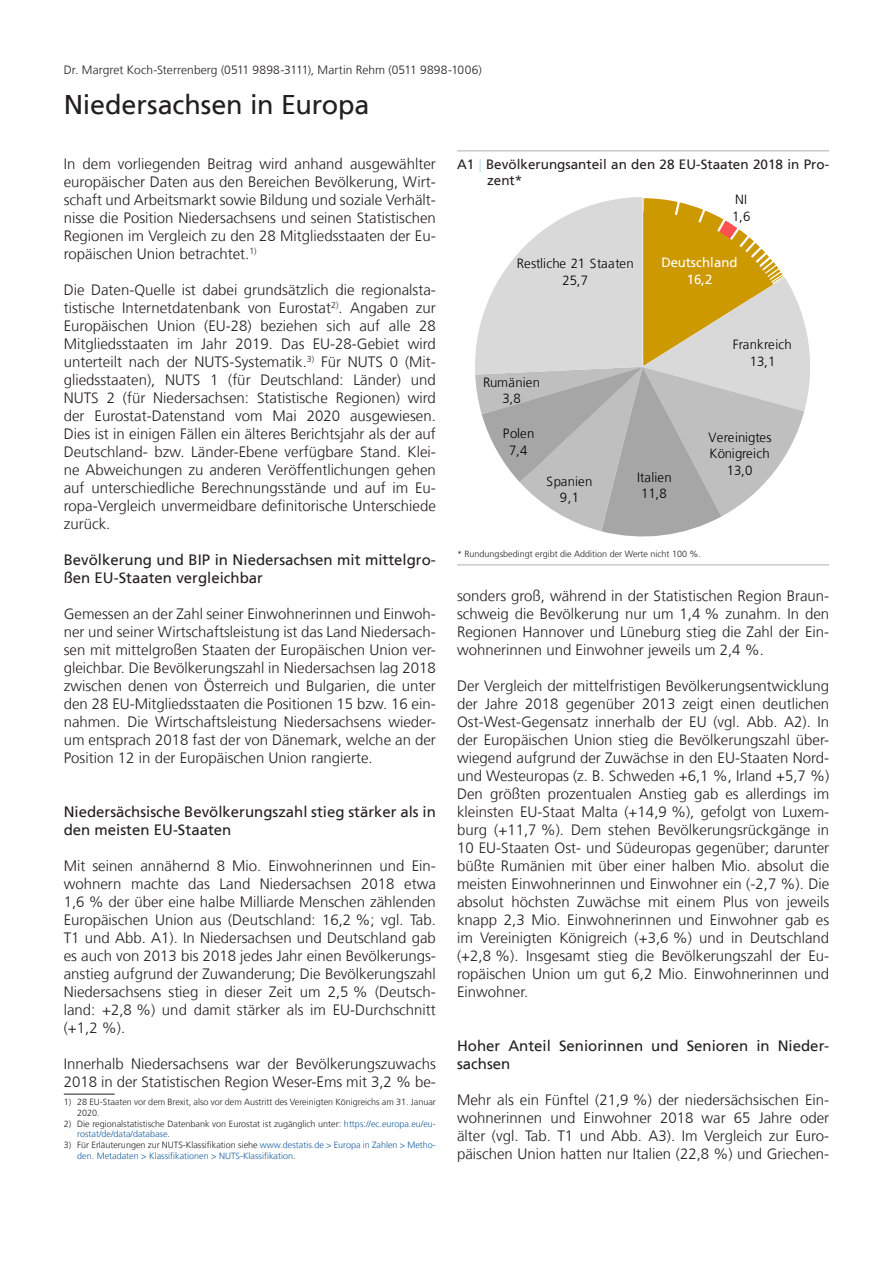
<style>
.page{position:relative;width:893px;height:1263px;background:#fff}
.page>*{position:absolute;margin:0;border:0;box-sizing:border-box;transform-origin:0 0}
.Überschrift_18{font:27px "NDS Frutiger";letter-spacing:-.005em;color:#231f20}
.Grundtext_10{font:300 15px/18px "NDS Frutiger";color:#231f20;text-align:justify}
.Zwischenüberschrift{font:15px/18px "NDS Frutiger";color:#231f20}
.Bildlegenden_9{font:13.5px/16.2px "NDS Frutiger";color:#231f20}
.t1{font:300 13.35px/16.5px "NDS Frutiger";letter-spacing:.01em;color:#000;text-align:center}
.t2{font:13.35px/16.5px "NDS Frutiger";letter-spacing:-.005em;color:#fff;text-align:center}
.Verfasser_über_Übers{font:300 12px "NDS Frutiger";letter-spacing:.005em;color:#231f20}
.Fußnoten_6{font:300 9px/10.8px "NDS Frutiger";color:#231f20}
.Fußnoten_6-2{font:300 9px/10.8px "NDS Frutiger";color:#175d9e}
.s1{color:#175d9e}
.s2{color:#231f20}
.s3{color:#bae2f9}
</style>
<div class="page">
<hr style="left:64px;top:1094px;width:51px;height:1px;background:#231f20">
<hr style="left:457px;top:150px;width:372px;height:2px;background:#cbc8c9">
<hr style="left:457px;top:564px;width:372px;height:2px;background:#cbc8c9">
<svg style="left:475px;top:197px;width:335px;height:340px"></svg>
<p class="Verfasser_über_Übers" style="left:64px;top:63px;width:419px">Dr. Margret Koch-Sterrenberg (0511 9898-3111), Martin Rehm (0511 9898-1006)</p>
<h1 class="Überschrift_18" style="left:64px;top:89px;width:307px">Niedersachsen in Europa</h1>
<p class="Grundtext_10" style="left:64px;top:155px;width:374px">In dem vorliegenden Beitrag wird anhand ausgewählter europäischer Daten aus den Bereichen Bevölkerung, Wirt&shy;schaft und Arbeitsmarkt sowie Bildung und soziale Verhält&shy;nisse die Position Niedersachsens und seinen Statistischen Regionen im Vergleich zu den 28 Mitgliedsstaaten der Eu&shy;ropäischen Union betrachtet.<sup>1)</sup></p>
<p class="Grundtext_10" style="left:64px;top:281px;width:374px">Die Daten-Quelle ist dabei grundsätzlich die regionalsta&shy;tistische Internetdatenbank von Eurostat<sup>2)</sup>. Angaben zur Europäischen Union (EU-28) beziehen sich auf alle 28<br>Mitgliedsstaaten im Jahr 2019. Das EU-28-Gebiet wird unterteilt nach der NUTS-Systematik.<sup>3)</sup> Für NUTS 0 (Mit&shy;gliedsstaaten), NUTS 1 (für Deutschland: Länder) und NUTS 2 (für Niedersachsen: Statistische Regionen) wird der Eurostat-Datenstand vom Mai 2020 ausgewiesen.<br>Dies ist in einigen Fällen ein älteres Berichtsjahr als der auf Deutschland- bzw. Länder-Ebene verfügbare Stand. Klei&shy;ne Abweichungen zu anderen Veröffentlichungen gehen auf unterschiedliche Berechnungsstände und auf im Eu&shy;ropa-Vergleich unvermeidbare definitorische Unterschiede zurück.</p>
<h2 class="Zwischenüberschrift" style="left:64px;top:551px;width:374px">Bevölkerung und BIP in Niedersachsen mit mittelgro&shy;ßen EU-Staaten vergleichbar</h2>
<p class="Grundtext_10" style="left:64px;top:605px;width:374px">Gemessen an der Zahl seiner Einwohnerinnen und Einwoh&shy;ner und seiner Wirtschaftsleistung ist das Land Niedersach&shy;sen mit mittelgroßen Staaten der Europäischen Union ver&shy;gleichbar. Die Bevölkerungszahl in Niedersachsen lag 2018 zwischen denen von Österreich und Bulgarien, die unter den 28 EU-Mitgliedsstaaten die Positionen 15 bzw. 16 ein&shy;nahmen. Die Wirtschaftsleistung Niedersachsens wieder&shy;um entsprach 2018 fast der von Dänemark, welche an der Position 12 in der Europäischen Union rangierte.</p>
<h2 class="Zwischenüberschrift" style="left:64px;top:803px;width:374px">Niedersächsische Bevölkerungszahl stieg stärker als in den meisten EU-Staaten</h2>
<p class="Grundtext_10" style="left:64px;top:857px;width:374px">Mit seinen annähernd 8 Mio. Einwohnerinnen und Ein&shy;wohnern machte das Land Niedersachsen 2018 etwa 1,6 % der über eine halbe Milliarde Menschen zählenden Europäischen Union aus (Deutschland: 16,2 %; vgl. Tab.<br>T1 und Abb. A1). In Niedersachsen und Deutschland gab es auch von 2013 bis 2018 jedes Jahr einen Bevölkerungs&shy;anstieg aufgrund der Zuwanderung; Die Bevölkerungszahl Niedersachsens stieg in dieser Zeit um 2,5 % (Deutsch&shy;land: +2,8 %) und damit stärker als im EU-Durchschnitt (+1,2 %).</p>
<p class="Grundtext_10" style="left:64px;top:1055px;width:374px">Innerhalb Niedersachsens war der Bevölkerungszuwachs<br>2018 in der Statistischen Region Weser-Ems mit 3,2 % be-</p>
<p class="Fußnoten_6" style="left:77px;top:1096px;width:360px;text-indent:-14px">1) 28 EU-Staaten vor dem Brexit, also vor dem Austritt des Vereinigten Königreichs am 31. Januar<br>2020.</p>
<p class="Fußnoten_6" style="left:77px;top:1118px;width:360px;text-indent:-13px">2) Die regionalstatistische Datenbank von Eurostat ist zugänglich unter: <span class="s1">https://ec.europa.eu/eu&shy;rostat/de/data/database</span>.</p>
<p class="Fußnoten_6-2" style="left:77px;top:1140px;width:360px;text-indent:-14px"><span class="s2">3) Für Erläuterungen zur NUTS-Klassifikation siehe</span> www.destatis.de &gt; Europa in Zahlen &gt; Metho&shy;den. Metadaten &gt; Klassifikationen &gt; NUTS-Klassifikation<span class="s2">.</span></p>
<h3 class="Bildlegenden_9" style="left:487px;top:156px;width:344px;text-indent:-30px">A1 <span class="s3">|</span> Bevölkerungsanteil an den 28 EU-Staaten 2018 in Pro&shy;zent*</h3>
<p class="t1" style="left:732px;top:192px;width:20px;text-align:left">NI<br>1,6</p>
<p class="t2" style="left:661px;top:254px;width:78px">Deutschland<br>16,2</p>
<p class="t1" style="left:517px;top:256px;width:118px">Restliche 21 Staaten<br>25,7</p>
<p class="t1" style="left:733px;top:336px;width:61px">Frankreich<br>13,1</p>
<p class="t1" style="left:483px;top:374px;width:59px">Rumänien<br>3,8</p>
<p class="t1" style="left:503px;top:426px;width:33px">Polen<br>7,4</p>
<p class="t1" style="left:709px;top:429px;width:65px">Vereinigtes<br>Königreich<br>13,0</p>
<p class="t1" style="left:637px;top:469px;width:36px">Italien<br>11,8</p>
<p class="t1" style="left:547px;top:473px;width:47px">Spanien<br>9,1</p>
<p class="Fußnoten_6" style="left:457px;top:549px;width:245px">* Rundungsbedingt ergibt die Addition der Werte nicht 100 %.</p>
<p class="Grundtext_10" style="left:457px;top:587px;width:374px">sonders groß, während in der Statistischen Region Braun&shy;schweig die Bevölkerung nur um 1,4 % zunahm. In den Regionen Hannover und Lüneburg stieg die Zahl der Ein&shy;wohnerinnen und Einwohner jeweils um 2,4 %.</p>
<p class="Grundtext_10" style="left:457px;top:677px;width:374px">Der Vergleich der mittelfristigen Bevölkerungsentwicklung der Jahre 2018 gegenüber 2013 zeigt einen deutlichen Ost-West-Gegensatz innerhalb der EU (vgl. Abb. A2). In der Europäischen Union stieg die Bevölkerungszahl über&shy;wiegend aufgrund der Zuwächse in den EU-Staaten Nord&shy;und Westeuropas (z. B. Schweden +6,1 %, Irland +5,7 %)<br>Den größten prozentualen Anstieg gab es allerdings im kleinsten EU-Staat Malta (+14,9 %), gefolgt von Luxem&shy;burg (+11,7 %). Dem stehen Bevölkerungsrückgänge in 10 EU-Staaten Ost- und Südeuropas gegenüber; darunter büßte Rumänien mit über einer halben Mio. absolut die meisten Einwohnerinnen und Einwohner ein (-2,7 %). Die absolut höchsten Zuwächse mit einem Plus von jeweils knapp 2,3 Mio. Einwohnerinnen und Einwohner gab es im Vereinigten Königreich (+3,6 %) und in Deutschland (+2,8 %). Insgesamt stieg die Bevölkerungszahl der Eu&shy;ropäischen Union um gut 6,2 Mio. Einwohnerinnen und Einwohner.</p>
<h2 class="Zwischenüberschrift" style="left:457px;top:1037px;width:374px">Hoher Anteil Seniorinnen und Senioren in Nieder&shy;sachsen</h2>
<p class="Grundtext_10" style="left:457px;top:1091px;width:374px">Mehr als ein Fünftel (21,9 %) der niedersächsischen Ein&shy;wohnerinnen und Einwohner 2018 war 65 Jahre oder älter (vgl. Tab. T1 und Abb. A3). Im Vergleich zur Euro&shy;päischen Union hatten nur Italien (22,8 %) und Griechen-</p>
</div>
